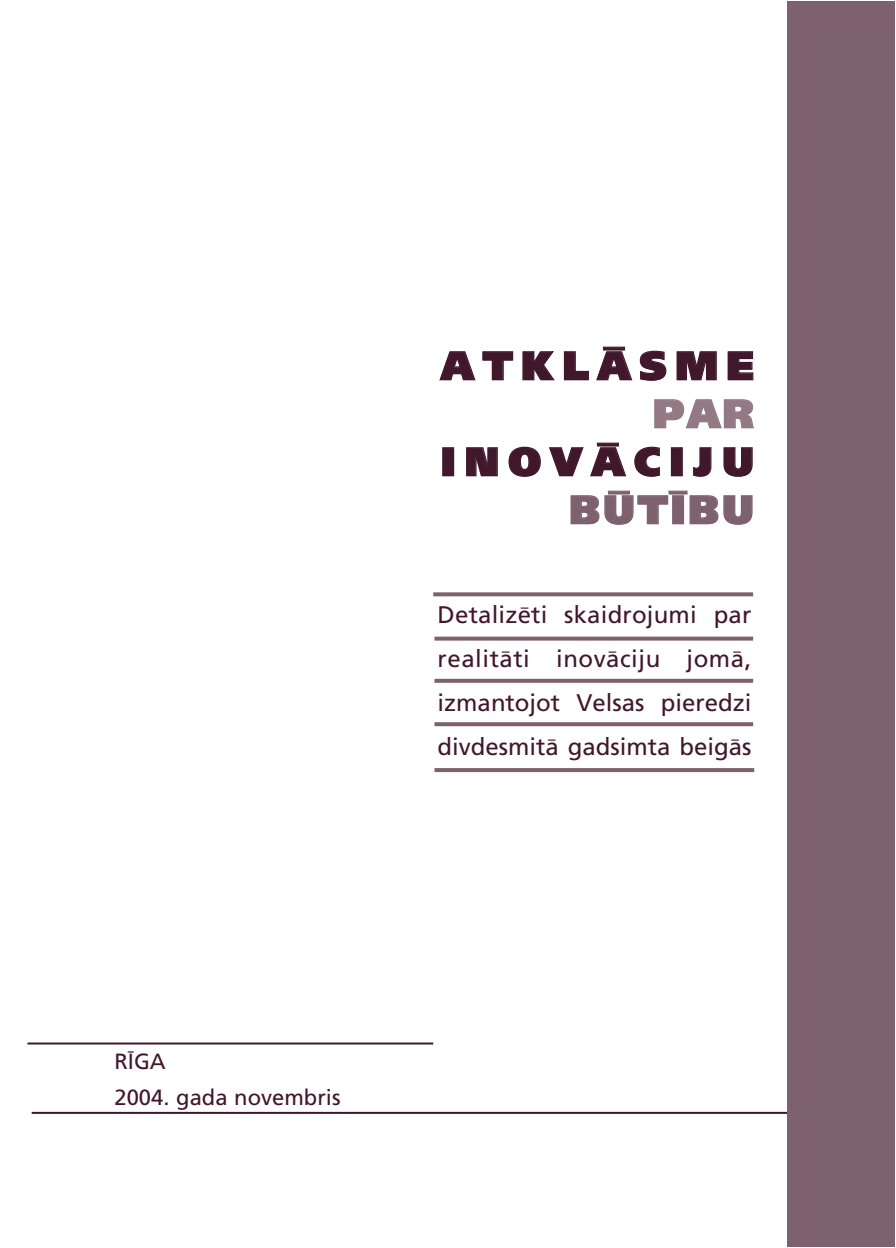
<style>
.page{position:relative;width:896px;height:1248px;background:#fff}
.page>*{position:absolute;margin:0;border:0;box-sizing:border-box;transform-origin:0 0}
.t1{font:900 40px "Frutiger Lat";letter-spacing:.235em;color:#41172c}
.t2{font:900 40px "Frutiger Lat";letter-spacing:.21em;color:#41172c}
.t3{font:900 40px "Frutiger Lat";letter-spacing:.07em;color:#7e616f}
.t4{font:900 40px "Frutiger Lat";color:#927983}
.t5{font:24px/44px "Frutiger Lat Plain";color:#41172c;text-align:justify}
.t6{font:22px/36px "Frutiger Lat Plain";color:#41172c}
</style>
<div class="page">
<div style="left:787px;top:1px;width:108px;height:1246px;background:#7e616f"></div>
<hr style="left:32px;top:1112px;width:755px;height:2px;background:#41172c">
<hr style="left:27px;top:1043px;width:406px;height:2px;background:#41172c">
<svg style="left:433px;top:592px;width:320px;height:4px"></svg>
<svg style="left:434px;top:637px;width:319px;height:4px"></svg>
<svg style="left:434px;top:679px;width:319px;height:4px"></svg>
<svg style="left:434px;top:722px;width:319px;height:4px"></svg>
<svg style="left:434px;top:768px;width:320px;height:4px"></svg>
<h1 class="t2" style="left:441px;top:350px;width:315px">ATKLÅSME</h1>
<h1 class="t4" style="left:653px;top:398px;width:102px">PAR</h1>
<h1 class="t1" style="left:441px;top:446px;width:315px">INOVÅCIJU</h1>
<h1 class="t3" style="left:569px;top:494px;width:186px">BËTÈBU</h1>
<p class="t5" style="left:438px;top:595px;width:315px">Detalizéti skaidrojumi par realitåti inovåciju jomå, izmantojot Velsas pieredzi divdesmitå gadsimta beigås</p>
<p class="t6" style="left:115px;top:1045px;width:228px">RÈGA<br>2004. gada novembris</p>
</div>
